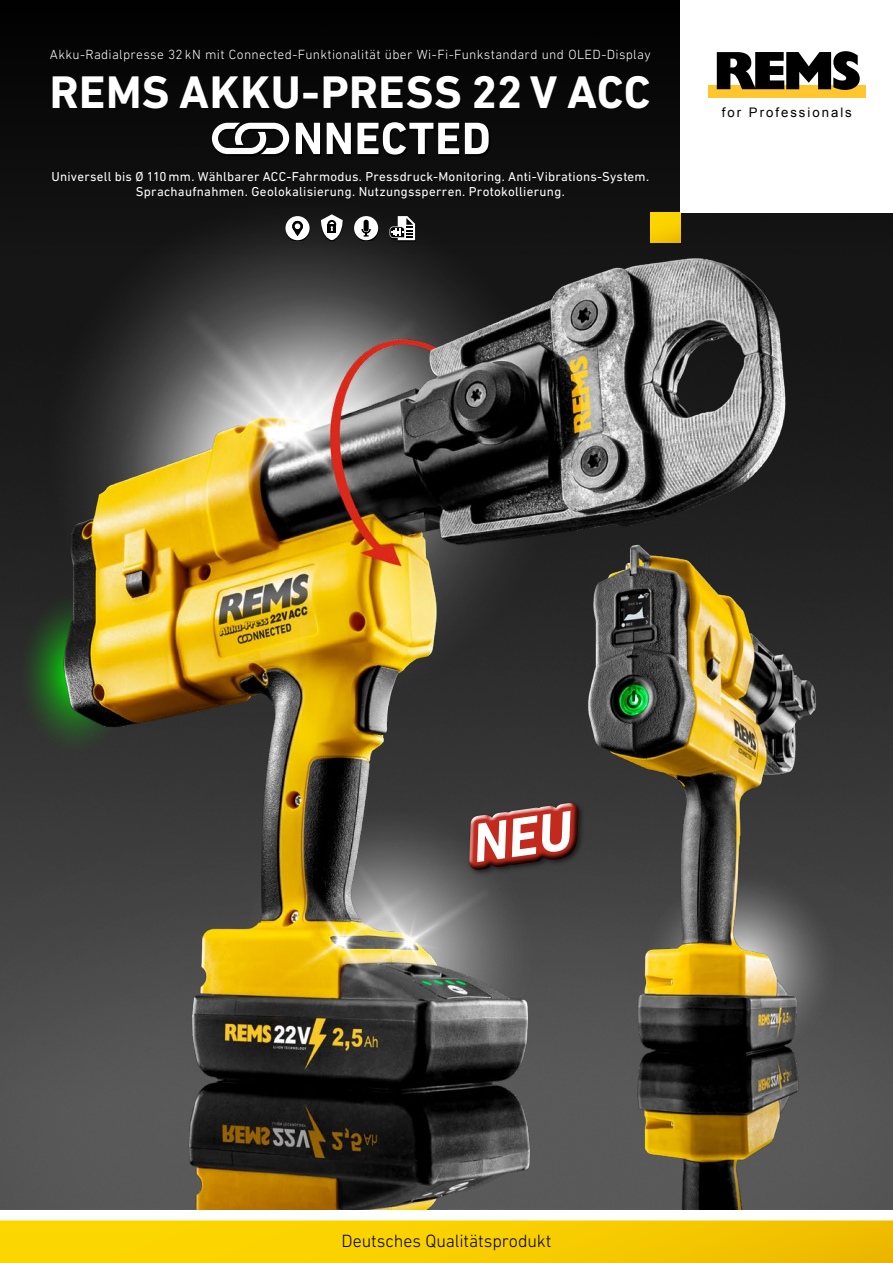
<style>
.page{position:relative;width:893px;height:1263px;background:#fff}
.page>*{position:absolute;margin:0;border:0;box-sizing:border-box;transform-origin:0 0}
.t1{font:700 46.5px "DIN Next W1 G";letter-spacing:.01em;color:#fff}
.t2{font:300 18px "DIN Next W1 G";letter-spacing:-.005em;color:#000}
.t3{font:300 13.5px "DIN Next W1 G";letter-spacing:.025em;color:#fff}
.t4{font:13.2px/15px "DIN Next W1 G";letter-spacing:.02em;color:#fff;text-align:center}
.t5{font:13.2px "Arial";letter-spacing:.15em;color:#000}
</style>
<div class="page">
<img style="left:790px;top:255px;width:103px;height:955px">
<div style="left:0;top:0;width:893px;height:255px;background:#080808"></div>
<div style="left:680px;top:0;width:213px;height:213px;background:#fff"></div>
<div style="left:708px;top:85px;width:158px;height:13px;background:#ffc72d"></div>
<svg style="left:717px;top:51px;width:143px;height:39px"></svg>
<div style="left:0;top:1220px;width:893px;height:43px;background:linear-gradient(to right,#ffdc00,#f0bf00)"></div>
<div style="left:642px;top:868px;width:196px;height:196px;background:#4d4d4d;border-radius:50%"></div>
<img style="left:0;top:201px;width:790px;height:1009px">
<img style="left:565px;top:459px;width:251px;height:751px">
<div style="left:212px;top:123px;width:278px;height:34px;background:#000;opacity:.95"></div>
<svg style="left:296px;top:123px;width:24px;height:31px"></svg>
<svg style="left:327px;top:123px;width:24px;height:31px"></svg>
<svg style="left:357px;top:122px;width:102px;height:33px"></svg>
<svg style="left:465px;top:123px;width:24px;height:31px"></svg>
<svg style="left:212px;top:123px;width:77px;height:31px"></svg>
<svg style="left:0;top:1080px;width:1px;height:157px"></svg>
<div style="left:354px;top:216px;width:25px;height:25px;background:#000;opacity:.95"></div>
<div style="left:354px;top:216px;width:24px;height:24px;background:#fff;border-radius:50%"></div>
<svg style="left:361px;top:229px;width:10px;height:8px"></svg>
<div style="left:364px;top:220px;width:5px;height:11px;background:#000;border-radius:3px"></div>
<div style="left:321px;top:214px;width:23px;height:27px;background:#000;opacity:.95"></div>
<svg style="left:321px;top:214px;width:22px;height:26px"></svg>
<div style="left:389px;top:216px;width:27px;height:25px;background:#000;opacity:.95"></div>
<svg style="left:389px;top:216px;width:26px;height:24px"></svg>
<div style="left:285px;top:216px;width:25px;height:25px;background:#000;opacity:.95"></div>
<div style="left:285px;top:216px;width:25px;height:24px;background:#fff;border-radius:50%"></div>
<svg style="left:292px;top:221px;width:11px;height:15px"></svg>
<svg style="left:320px;top:651px;width:451px;height:363px"></svg>
<svg style="left:458px;top:797px;width:132px;height:79px"></svg>
<p class="t3" style="left:50px;top:47px;width:602px">Akku-Radialpresse 32 kN mit Connected-Funktionalität über Wi-Fi-Funkstandard und OLED-Display</p>
<h1 class="t1" style="left:50px;top:65px;width:602px">REMS AKKU-PRESS 22 V ACC</h1>
<p class="t4" style="left:51px;top:169px;width:599px">Universell bis Ø 110 mm. Wählbarer ACC-Fahrmodus. Pressdruck-Monitoring. Anti-Vibrations-System.<br>Sprachaufnahmen. Geolokalisierung. Nutzungssperren. Protokollierung.</p>
<p class="t5" style="left:722px;top:104px;width:131px">for Professionals</p>
<h2 class="t2" style="left:342px;top:1230px;width:211px">Deutsches Qualitätsprodukt</h2>
</div>
